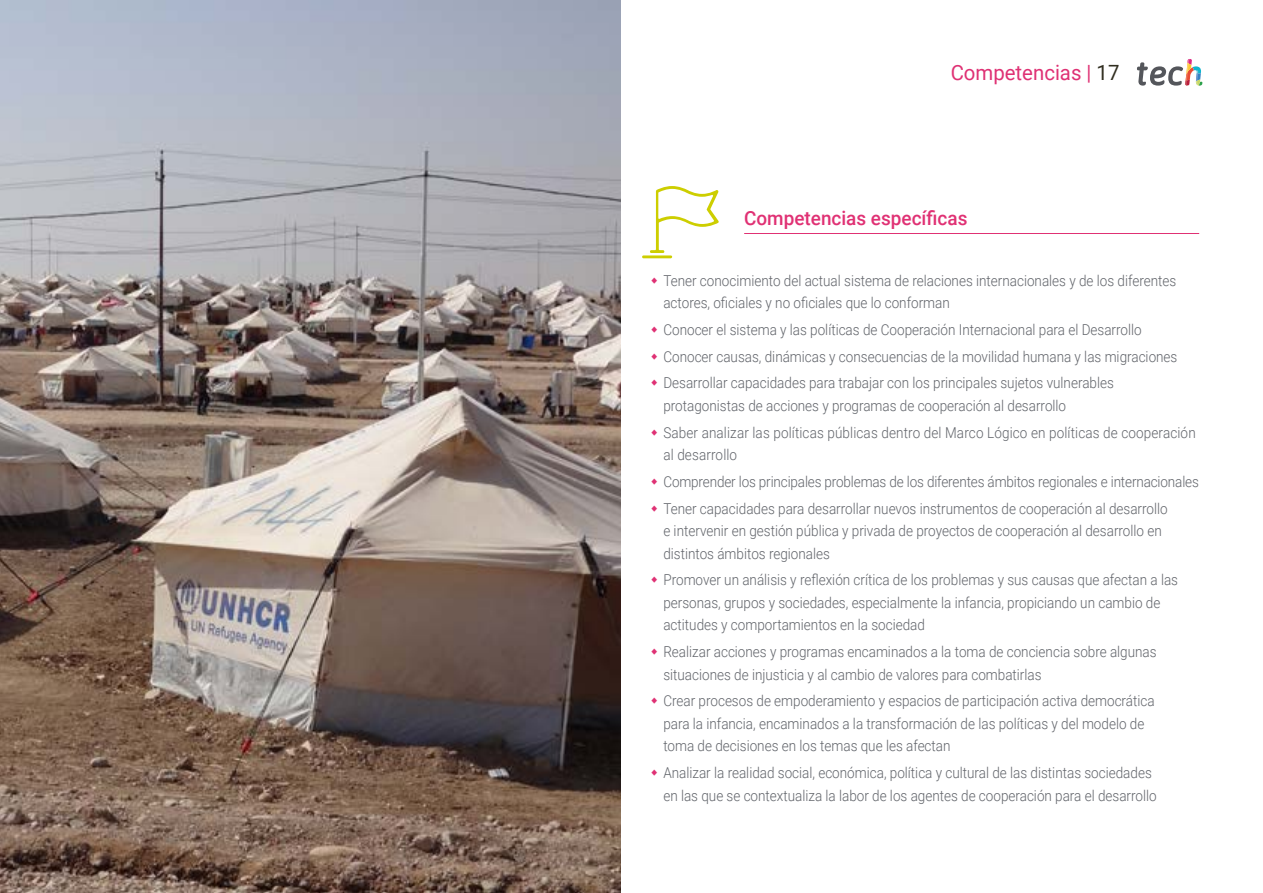
<style>
.page{position:relative;width:1263px;height:893px;background:#fff}
.page>*{position:absolute;margin:0;border:0;box-sizing:border-box;transform-origin:0 0}
.t1{font:21px "Roboto";color:#df3174}
.t2{font:500 19.5px "Roboto";color:#e03174}
.t3{font:300 15px/22.5px "Roboto";color:#61646a;scale:.9 1}
.s1{color:#312e20}
</style>
<div class="page">
<svg style="left:1137px;top:59px;width:65px;height:27px"></svg>
<hr style="left:642px;top:255px;width:30px;height:3px;background:#cdce00">
<svg style="left:650px;top:186px;width:69px;height:67px"></svg>
<img style="left:0;top:0;width:621px;height:893px">
<hr style="left:744px;top:233px;width:455px;height:1px;background:#e03174">
<h1 class="t1" style="left:951px;top:57px;width:170px">Competencias | <span class="s1">17</span></h1>
<h2 class="t2" style="left:744px;top:205px;width:225px">Competencias específicas</h2>
<p class="t3" style="left:663px;top:269px;width:571px">Tener conocimiento del actual sistema de relaciones internacionales y de los diferentes actores, oficiales y no oficiales que lo conforman</p>
<p class="t3" style="left:663px;top:316px;width:573px;line-height:26.7px">Conocer el sistema y las políticas de Cooperación Internacional para el Desarrollo<br>Conocer causas, dinámicas y consecuencias de la movilidad humana y las migraciones<br>Desarrollar capacidades para trabajar con los principales sujetos vulnerables</p>
<p class="t3" style="left:663px;top:392px;width:593px;line-height:26.7px">protagonistas de acciones y programas de cooperación al desarrollo<br>Saber analizar las políticas públicas dentro del Marco Lógico en políticas de cooperación</p>
<p class="t3" style="left:663px;top:441px;width:596px;line-height:26.7px">al desarrollo<br>Comprender los principales problemas de los diferentes ámbitos regionales e internacionales<br>Tener capacidades para desarrollar nuevos instrumentos de cooperación al desarrollo</p>
<p class="t3" style="left:663px;top:519px;width:555px">e intervenir en gestión pública y privada de proyectos de cooperación al desarrollo en distintos ámbitos regionales</p>
<p class="t3" style="left:663px;top:568px;width:573px">Promover un análisis y reflexión crítica de los problemas y sus causas que afectan a las personas, grupos y sociedades, especialmente la infancia, propiciando un cambio de actitudes y comportamientos en la sociedad</p>
<p class="t3" style="left:663px;top:640px;width:550px">Realizar acciones y programas encaminados a la toma de conciencia sobre algunas situaciones de injusticia y al cambio de valores para combatirlas</p>
<p class="t3" style="left:663px;top:689px;width:547px">Crear procesos de empoderamiento y espacios de participación activa democrática para la infancia, encaminados a la transformación de las políticas y del modelo de toma de decisiones en los temas que les afectan</p>
<p class="t3" style="left:663px;top:761px;width:550px">Analizar la realidad social, económica, política y cultural de las distintas sociedades en las que se contextualiza la labor de los agentes de cooperación para el desarrollo</p>
</div>
